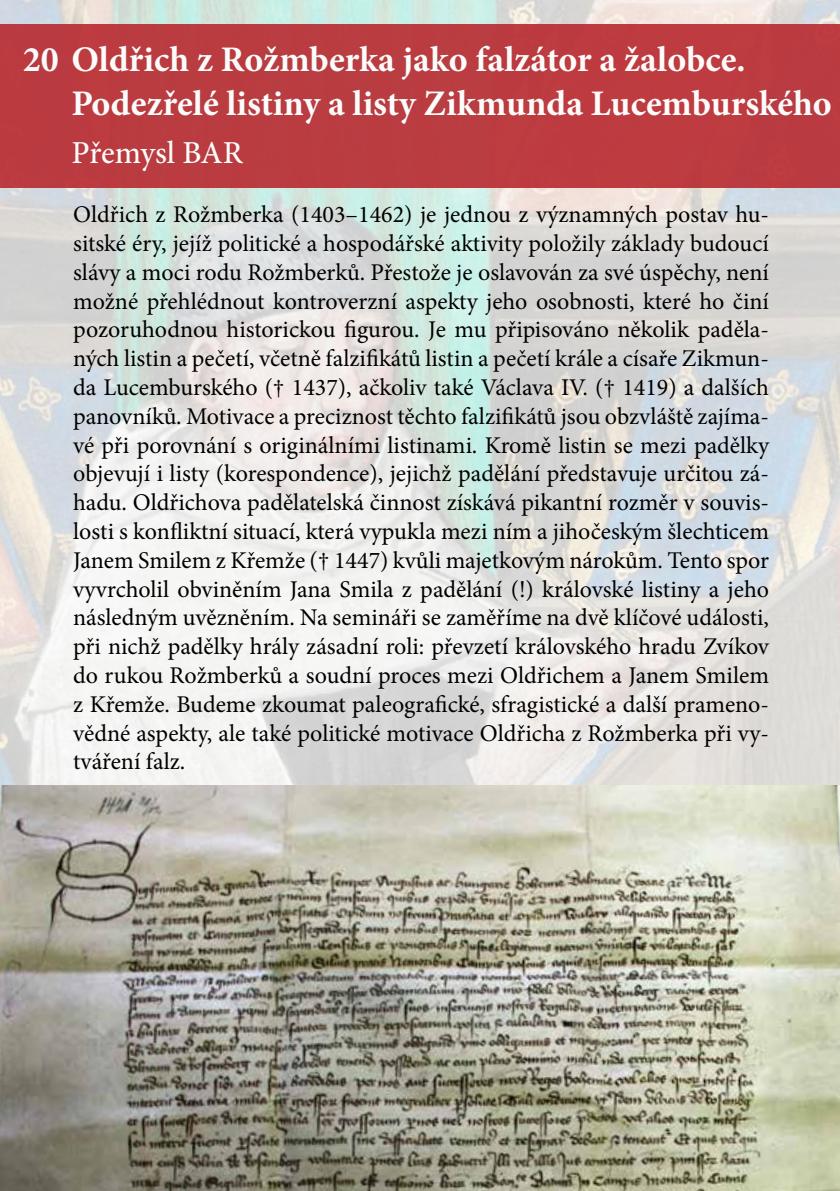
<style>
.page{position:relative;width:840px;height:1191px;background:#fff}
.page>*{position:absolute;margin:0;border:0;box-sizing:border-box;transform-origin:0 0}
.t1{font:700 36px/44px "Minion Pro";color:#fff}
.t2{font:500 32px "Minion Pro";letter-spacing:-.005em;color:#fff}
.t3{font:24px/28.8px "Minion Pro";color:#000;text-align:justify}
</style>
<div class="page">
<img style="left:0;top:0;width:839px;height:785px">
<div style="left:0;top:24px;width:839px;height:163px;background:#ba3c41"></div>
<img style="left:0;top:785px;width:839px;height:406px">
<h1 class="t1" style="left:71px;top:37px;width:761px;text-indent:-49px">20 Oldřich z Rožmberka jako falzátor a žalobce.<br>Podezřelé listiny a listy Zikmunda Lucemburského</h1>
<h2 class="t2" style="left:71px;top:131px;width:173px">Přemysl BAR</h2>
<p class="t3" style="left:73px;top:200px;width:697px">Oldřich z Rožmberka (1403–1462) je jednou z významných postav hu&shy;sitské éry, jejíž politické a hospodářské aktivity položily základy budoucí slávy a moci rodu Rožmberků. Přestože je oslavován za své úspěchy, není možné přehlédnout kontroverzní aspekty jeho osobnosti, které ho činí pozoruhodnou historickou figurou. Je mu připisováno několik paděla&shy;ných listin a pečetí, včetně falzifikátů listin a pečetí krále a císaře Zikmun&shy;da Lucemburského († 1437), ačkoliv také Václava IV. († 1419) a dalších panovníků. Motivace a preciznost těchto falzifikátů jsou obzvláště zajíma&shy;vé při porovnání s originálními listinami. Kromě listin se mezi padělky objevují i listy (korespondence), jejichž padělání představuje určitou zá&shy;hadu. Oldřichova padělatelská činnost získává pikantní rozměr v souvis&shy;losti s konfliktní situací, která vypukla mezi ním a jihočeským šlechticem Janem Smilem z Křemže († 1447) kvůli majetkovým nárokům. Tento spor vyvrcholil obviněním Jana Smila z padělání (!) královské listiny a jeho následným uvězněním. Na semináři se zaměříme na dvě klíčové události, při nichž padělky hrály zásadní roli: převzetí královského hradu Zvíkov do rukou Rožmberků a soudní proces mezi Oldřichem a Janem Smilem z Křemže. Budeme zkoumat paleografické, sfragistické a další prameno&shy;vědné aspekty, ale také politické motivace Oldřicha z Rožmberka při vy&shy;tváření falz.</p>
</div>
